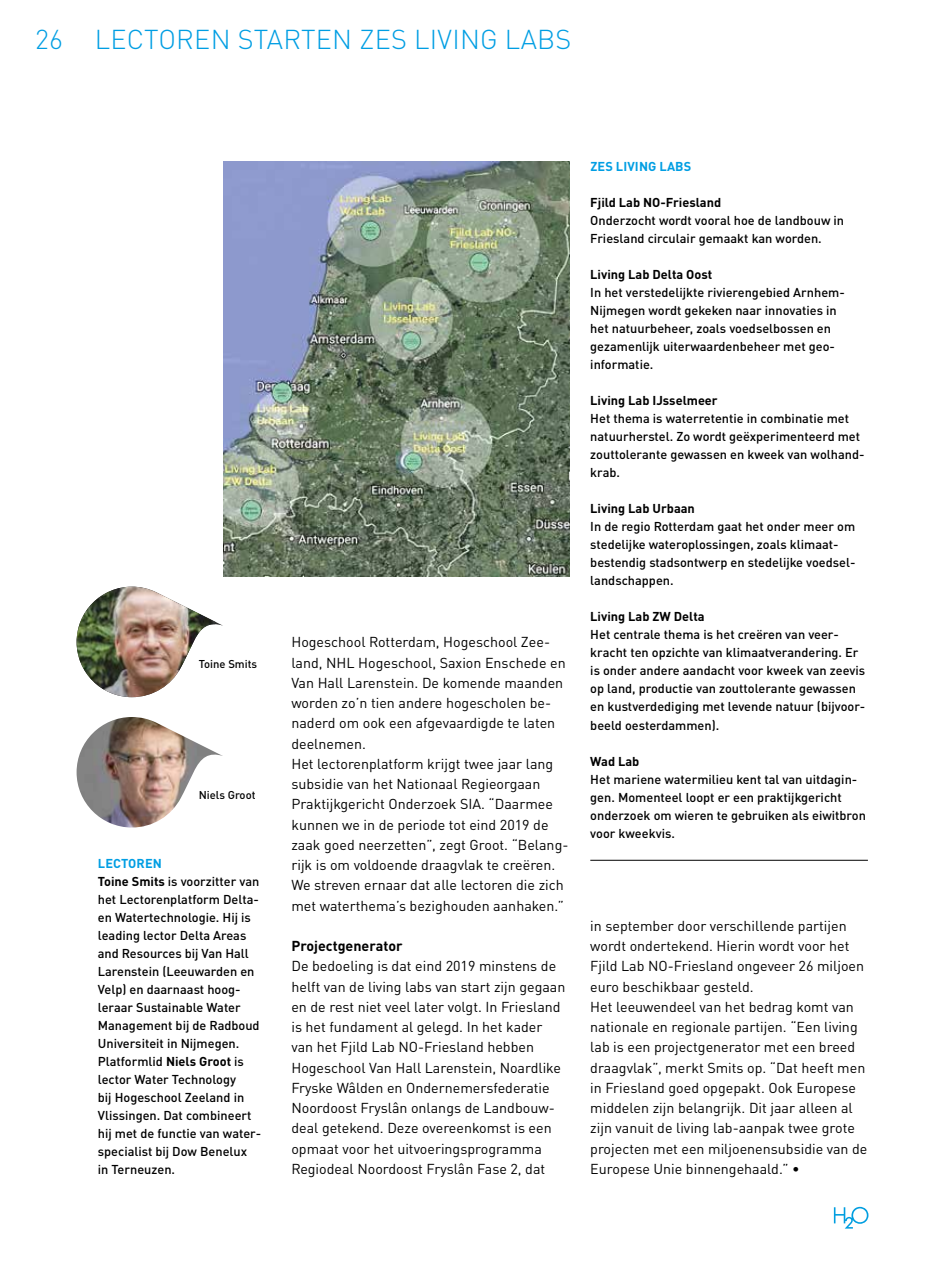
<style>
.page{position:relative;width:936px;height:1263px;background:#fff}
.page>*{position:absolute;margin:0;border:0;box-sizing:border-box;transform-origin:0 0}
.t1{font:300 27px "DIN Pro";letter-spacing:.01em;color:#009ee3}
.t2{font:14.25px/20.2px "DIN Pro";color:#000}
.t3{font:700 14.25px "DIN Pro";color:#000}
.t4{font:500 12.75px/18px "DIN Pro";color:#000}
.t5{font:700 12.75px "DIN Pro";color:#000}
.t6{font:700 12.75px "DIN Pro";letter-spacing:.01em;color:#009ee3}
.t7{font:500 11.25px "DIN Pro";color:#000}
.s1{font-weight:700;color:#009ee3}
.s2{font-weight:700}
</style>
<div class="page">
<svg style="left:833px;top:1207px;width:35px;height:21px"></svg>
<img style="left:223px;top:162px;width:346px;height:414px">
<hr style="left:590px;top:860px;width:277px;height:1px;background:#000">
<img style="left:77px;top:717px;width:146px;height:110px">
<img style="left:77px;top:587px;width:138px;height:110px">
<h1 class="t1" style="left:35px;top:18px;width:29px">26</h1>
<h1 class="t1" style="left:95px;top:18px;width:478px">LECTOREN STARTEN ZES LIVING LABS</h1>
<p class="t7" style="left:199px;top:655px;width:60px">Toine Smits</p>
<p class="t7" style="left:199px;top:785px;width:58px">Niels Groot</p>
<p class="t4" style="left:98px;top:853px;width:165px"><span class="s1">LECTOREN<br></span><span class="s2">Toine Smits</span> is voorzitter van het Lectorenplatform Delta&shy;en Watertechnologie. Hij is leading lector Delta Areas and Resources bij Van Hall<br>Larenstein (Leeuwarden en<br>Velp) en daarnaast hoog&shy;leraar Sustainable Water<br>Management bij de Radboud<br>Universiteit in Nijmegen.<br>Platformlid <span class="s2">Niels Groot</span> is lector Water Technology<br>bij Hogeschool Zeeland in<br>Vlissingen. Dat combineert hij met de functie van water&shy;specialist bij Dow Benelux<br>in Terneuzen.</p>
<p class="t2" style="left:291px;top:631px;width:278px">Hogeschool Rotterdam, Hogeschool Zee&shy;land, NHL Hogeschool, Saxion Enschede en Van Hall Larenstein. De komende maanden worden zo’n tien andere hogescholen be&shy;naderd om ook een afgevaardigde te laten deelnemen.<br>Het lectorenplatform krijgt twee jaar lang subsidie van het Nationaal Regieorgaan Praktijkgericht Onderzoek SIA. “Daarmee kunnen we in de periode tot eind 2019 de zaak goed neerzetten”, zegt Groot. “Belang&shy;rijk is om voldoende draagvlak te creëren.<br>We streven ernaar dat alle lectoren die zich met waterthema’s bezighouden aanhaken.”</p>
<p class="t3" style="left:291px;top:934px;width:113px">Projectgenerator</p>
<p class="t2" style="left:291px;top:955px;width:275px">De bedoeling is dat eind 2019 minstens de helft van de living labs van start zijn gegaan en de rest niet veel later volgt. In Friesland is het fundament al gelegd. In het kader van het Fjild Lab NO-Friesland hebben Hogeschool Van Hall Larenstein, Noardlike Fryske Wâlden en Ondernemersfederatie Noordoost Fryslân onlangs de Landbouw&shy;deal getekend. Deze overeenkomst is een opmaat voor het uitvoeringsprogramma Regiodeal Noordoost Fryslân Fase 2, dat</p>
<p class="t6" style="left:590px;top:156px;width:102px">ZES LIVING LABS</p>
<p class="t5" style="left:590px;top:192px;width:132px">Fjild Lab NO-Friesland</p>
<p class="t4" style="left:590px;top:210px;width:255px">Onderzocht wordt vooral hoe de landbouw in<br>Friesland circulair gemaakt kan worden.</p>
<p class="t5" style="left:590px;top:264px;width:123px">Living Lab Delta Oost</p>
<p class="t4" style="left:590px;top:282px;width:254px">In het verstedelijkte rivierengebied Arnhem-Nijmegen wordt gekeken naar innovaties in het natuurbeheer, zoals voedselbossen en gezamenlijk uiterwaardenbeheer met geo&shy;informatie.</p>
<p class="t5" style="left:590px;top:390px;width:129px">Living Lab IJsselmeer</p>
<p class="t4" style="left:590px;top:408px;width:276px">Het thema is waterretentie in combinatie met natuurherstel. Zo wordt geëxperimenteerd met zouttolerante gewassen en kweek van wolhand&shy;krab.</p>
<p class="t5" style="left:590px;top:498px;width:106px">Living Lab Urbaan</p>
<p class="t4" style="left:590px;top:516px;width:267px">In de regio Rotterdam gaat het onder meer om stedelijke wateroplossingen, zoals klimaat&shy;bestendig stadsontwerp en stedelijke voedsel&shy;landschappen.</p>
<p class="t5" style="left:590px;top:606px;width:116px">Living Lab ZW Delta</p>
<p class="t4" style="left:590px;top:624px;width:276px">Het centrale thema is het creëren van veer&shy;kracht ten opzichte van klimaatverandering. Er is onder andere aandacht voor kweek van zeevis op land, productie van zouttolerante gewassen en kustverdediging met levende natuur (bijvoor&shy;beeld oesterdammen).</p>
<p class="t5" style="left:590px;top:750px;width:51px">Wad Lab</p>
<p class="t4" style="left:590px;top:768px;width:277px">Het mariene watermilieu kent tal van uitdagin&shy;gen. Momenteel loopt er een praktijkgericht onderzoek om wieren te gebruiken als eiwitbron voor kweekvis.</p>
<p class="t2" style="left:590px;top:914px;width:279px">in september door verschillende partijen wordt ondertekend. Hierin wordt voor het Fjild Lab NO-Friesland ongeveer 26 miljoen euro beschikbaar gesteld.<br>Het leeuwendeel van het bedrag komt van nationale en regionale partijen. “Een living lab is een projectgenerator met een breed draagvlak”, merkt Smits op. “Dat heeft men in Friesland goed opgepakt. Ook Europese middelen zijn belangrijk. Dit jaar alleen al zijn vanuit de living lab-aanpak twee grote projecten met een miljoenensubsidie van de Europese Unie binnengehaald.” •</p>
</div>
